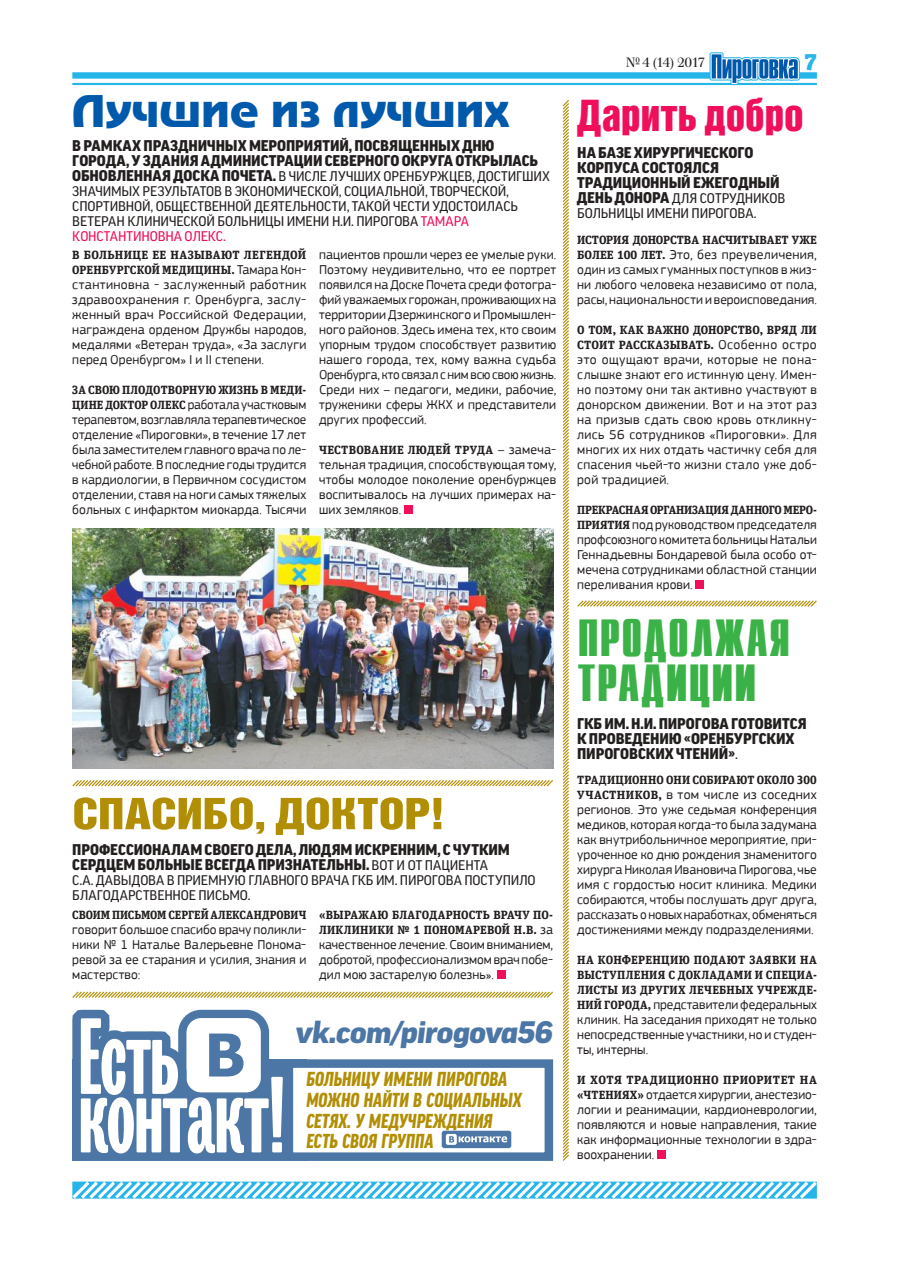
<style>
.page{position:relative;width:902px;height:1280px;background:#fff}
.page>*{position:absolute;margin:0;border:0;box-sizing:border-box;transform-origin:0 0}
.t1{font:700 108px "Trivia Grotesk C3";letter-spacing:-.01em;color:#fff}
.t2{font:700 43.5px/45px "Compact";letter-spacing:.01em;color:#3ab247}
.t3{font:43.5px "Bastion Kontrast";letter-spacing:-.005em;color:#b18e04;scale:1.2 1}
.t4{font:43.5px "Adver Gothic";color:#0059ab}
.t5{font:43.5px "Bastion Kontrast";color:#ef0f5a}
.t6{font:italic 900 expanded 30px "Good Pro";letter-spacing:-.025em;color:#4c76a5}
.t7{font:900 22.5px "Unit Slab Offc Pro";color:#25b5e9}
.t8{font:italic 900 condensed 19.5px/20.7px "Good Pro";color:#b18e04}
.t9{font:900 15px/15px "Good Pro";letter-spacing:-.005em;color:#241f1f}
.t10{font:13.5px/15px "PF Square Sans Pro";letter-spacing:.005em;color:#241f1f;text-align:justify}
.t11{font:13.5px/15px "Good Pro";letter-spacing:-.01em;color:#241f1f}
.t12{font:13.5px "Waldorf TL Pro";letter-spacing:-.08em;color:#241f1f}
.t13{font:700 12px/15px "Unit Slab Offc Pro";letter-spacing:.015em;color:#241f1f}
.t14{font:700 12px "Unit Slab Offc Pro";letter-spacing:-.01em;color:#241f1f}
.t15{font:700 12px "Unit Slab Offc Pro";letter-spacing:.035em;color:#241f1f}
.s1{font-weight:900;font-size:15px}
.s2{color:#ef0f5a}
.s3{font-family:"PF Square Sans Pro";font-weight:400;font-size:13.5px}
.s4{font-family:"Unit Slab Offc Pro";font-weight:700;font-size:12px}
.s5{font-weight:400;font-size:13.5px}
</style>
<div class="page">
<hr style="left:72px;top:83px;width:744px;height:2px;background:#25b5e9">
<div style="left:72px;top:72px;width:744px;height:7px;background:#25b5e9"></div>
<svg style="left:72px;top:1181px;width:745px;height:18px"></svg>
<svg style="left:709px;top:52px;width:90px;height:32px"></svg>
<div style="left:72px;top:1059px;width:234px;height:102px;background:#4c76a5"></div>
<svg style="left:562px;top:100px;width:7px;height:1061px"></svg>
<svg style="left:72px;top:780px;width:481px;height:7px"></svg>
<svg style="left:577px;top:600px;width:240px;height:7px"></svg>
<div style="left:289px;top:1063px;width:260px;height:94px;background:#fff"></div>
<svg style="left:441px;top:1130px;width:70px;height:18px"></svg>
<div style="left:284px;top:1059px;width:269px;height:102px;border:9px solid #4c76a5"></div>
<svg style="left:72px;top:991px;width:482px;height:121px"></svg>
<div style="left:404px;top:505px;width:9px;height:9px;background:#ef0f5a"></div>
<img style="left:72px;top:529px;width:481px;height:239px">
<div style="left:695px;top:580px;width:9px;height:9px;background:#ef0f5a"></div>
<div style="left:497px;top:970px;width:8px;height:9px;background:#ef0f5a"></div>
<div style="left:657px;top:1150px;width:8px;height:9px;background:#ef0f5a"></div>
<h2 class="t4" style="left:72px;top:87px;width:438px">Лучшие из лучших</h2>
<p class="t9" style="left:72px;top:138px;width:467px">В РАМКАХ ПРАЗДНИЧНЫХ МЕРОПРИЯТИЙ, ПОСВЯЩЕННЫХ ДНЮ<br>ГОРОДА, У ЗДАНИЯ АДМИНИСТРАЦИИ СЕВЕРНОГО ОКРУГА ОТКРЫЛАСЬ</p>
<p class="t11" style="left:72px;top:168px;width:479px"><span class="s1">ОБНОВЛЕННАЯ ДОСКА ПОЧЕТА.</span> В ЧИСЛЕ ЛУЧШИХ ОРЕНБУРЖЦЕВ, ДОСТИГШИХ ЗНАЧИМЫХ РЕЗУЛЬТАТОВ В ЭКОНОМИЧЕСКОЙ, СОЦИАЛЬНОЙ, ТВОРЧЕСКОЙ, СПОРТИВНОЙ, ОБЩЕСТВЕННОЙ ДЕЯТЕЛЬНОСТИ, ТАКОЙ ЧЕСТИ УДОСТОИЛАСЬ ВЕТЕРАН КЛИНИЧЕСКОЙ БОЛЬНИЦЫ ИМЕНИ Н.И. ПИРОГОВА <span class="s2">ТАМАРА КОНСТАНТИНОВНА ОЛЕКС.</span></p>
<p class="t10" style="left:319px;top:247px;width:239px">пациентов прошли через ее умелые руки.<br>Поэтому неудивительно, что ее портрет появился на Доске Почета среди фотогра&shy;фий уважаемых горожан, проживающих на территории Дзержинского и Промышлен&shy;ного районов. Здесь имена тех, кто своим упорным трудом способствует развитию нашего города, тех, кому важна судьба Оренбурга, кто связал с ним всю свою жизнь.<br>Среди них – педагоги, медики, рабочие, труженики сферы ЖКХ и представители других профессий.</p>
<p class="t13" style="left:319px;top:441px;width:239px">ЧЕСТВОВАНИЕ ЛЮДЕЙ ТРУДА <span class="s3">– замеча-</span></p>
<p class="t10" style="left:319px;top:457px;width:239px">тельная традиция, способствующая тому, чтобы молодое поколение оренбуржцев воспитывалось на лучших примерах на&shy;ших земляков.</p>
<p class="t13" style="left:72px;top:246px;width:235px">В БОЛЬНИЦЕ ЕЕ НАЗЫВАЮТ ЛЕГЕНДОЙ<br>ОРЕНБУРГСКОЙ МЕДИЦИНЫ. <span class="s3">Тамара Кон-</span></p>
<p class="t10" style="left:72px;top:277px;width:235px">стантиновна - заслуженный работник здравоохранения г. Оренбурга, заслу&shy;женный врач Российской Федерации, награждена орденом Дружбы народов, медалями «Ветеран труда», «За заслуги перед Оренбургом» I и II степени.</p>
<p class="t13" style="left:72px;top:381px;width:235px">ЗА СВОЮ ПЛОДОТВОРНУЮ ЖИЗНЬ В МЕДИ-</p>
<p class="t10" style="left:72px;top:397px;width:235px"><span class="s4">ЦИНЕ ДОКТОР ОЛЕКС</span> работала участковым терапевтом, возглавляла терапевтическое отделение «Пироговки», в течение 17 лет была заместителем главного врача по ле&shy;чебной работе. В последние годы трудится в кардиологии, в Первичном сосудистом отделении, ставя на ноги самых тяжелых больных с инфарктом миокарда. Тысячи</p>
<h2 class="t3" style="left:72px;top:792px;width:312px">СПАСИБО, ДОКТОР!</h2>
<p class="t9" style="left:72px;top:842px;width:439px">ПРОФЕССИОНАЛАМ СВОЕГО ДЕЛА, ЛЮДЯМ ИСКРЕННИМ, С ЧУТКИМ<br>СЕРДЦЕМ БОЛЬНЫЕ ВСЕГДА ПРИЗНАТЕЛЬНЫ. <span class="s5">ВОТ И ОТ ПАЦИЕНТА</span></p>
<p class="t11" style="left:72px;top:872px;width:465px">С.А. ДАВЫДОВА В ПРИЕМНУЮ ГЛАВНОГО ВРАЧА ГКБ ИМ. ПИРОГОВА ПОСТУПИЛО<br>БЛАГОДАРСТВЕННОЕ ПИСЬМО.</p>
<p class="t13" style="left:72px;top:906px;width:235px">СВОИМ ПИСЬМОМ СЕРГЕЙ АЛЕКСАНДРОВИЧ</p>
<p class="t10" style="left:72px;top:922px;width:235px">говорит большое спасибо врачу поликли&shy;ники № 1 Наталье Валерьевне Понома&shy;ревой за ее старания и усилия, знания и мастерство:</p>
<p class="t13" style="left:319px;top:906px;width:235px">«ВЫРАЖАЮ БЛАГОДАРНОСТЬ ВРАЧУ ПО-<br>ЛИКЛИНИКИ № 1 ПОНОМАРЕВОЙ Н.В. <span class="s3">за</span></p>
<p class="t10" style="left:319px;top:937px;width:235px">качественное лечение. Своим вниманием, добротой, профессионализмом врач побе&shy;дил мою застарелую болезнь».</p>
<h1 class="t1" style="left:79px;top:997px;width:102px">Есть</h1>
<h1 class="t1" style="left:79px;top:1056px;width:211px">контакт!</h1>
<h3 class="t6" style="left:295px;top:1015px;width:259px">vk.com/pirogova56</h3>
<h3 class="t8" style="left:306px;top:1069px;width:217px">БОЛЬНИЦУ ИМЕНИ ПИРОГОВА<br>МОЖНО НАЙТИ В СОЦИАЛЬНЫХ<br>СЕТЯХ. У МЕДУЧРЕЖДЕНИЯ<br>ЕСТЬ СВОЯ ГРУППА</h3>
<p class="t12" style="left:625px;top:54px;width:81px">№ 4 (14) 2017</p>
<h3 class="t7" style="left:804px;top:45px;width:14px">7</h3>
<h2 class="t5" style="left:577px;top:94px;width:228px">Дарить добро</h2>
<p class="t9" style="left:577px;top:145px;width:204px">НА БАЗЕ ХИРУРГИЧЕСКОГО<br>КОРПУСА СОСТОЯЛСЯ<br>ТРАДИЦИОННЫЙ ЕЖЕГОДНЫЙ</p>
<p class="t11" style="left:577px;top:190px;width:209px"><span class="s1">ДЕНЬ ДОНОРА</span> ДЛЯ СОТРУДНИКОВ<br>БОЛЬНИЦЫ ИМЕНИ ПИРОГОВА.</p>
<p class="t13" style="left:577px;top:231px;width:241px">ИСТОРИЯ ДОНОРСТВА НАСЧИТЫВАЕТ УЖЕ</p>
<p class="t10" style="left:577px;top:247px;width:241px"><span class="s4">БОЛЕЕ 100 ЛЕТ.</span> Это, без преувеличения, один из самых гуманных поступков в жиз&shy;ни любого человека независимо от пола, расы, национальности и вероисповедания.</p>
<p class="t13" style="left:577px;top:321px;width:241px">О ТОМ, КАК ВАЖНО ДОНОРСТВО, ВРЯД ЛИ<br>СТОИТ РАССКАЗЫВАТЬ. <span class="s3">Особенно остро</span></p>
<p class="t10" style="left:577px;top:352px;width:241px">это ощущают врачи, которые не пона&shy;слышке знают его истинную цену. Имен&shy;но поэтому они так активно участвуют в донорском движении. Вот и на этот раз на призыв сдать свою кровь откликну&shy;лись 56 сотрудников «Пироговки». Для многих их них отдать частичку себя для спасения чьей-то жизни стало уже доб&shy;рой традицией.</p>
<p class="t14" style="left:577px;top:501px;width:241px">ПРЕКРАСНАЯ ОРГАНИЗАЦИЯ ДАННОГО МЕРО-</p>
<p class="t10" style="left:577px;top:517px;width:241px"><span class="s4">ПРИЯТИЯ</span> под руководством председателя профсоюзного комитета больницы Натальи Геннадьевны Бондаревой была особо от&shy;мечена сотрудниками областной станции переливания крови.</p>
<h2 class="t2" style="left:577px;top:617px;width:215px">ПРОДОЛЖАЯ<br>ТРАДИЦИИ</h2>
<p class="t9" style="left:577px;top:716px;width:231px">ГКБ ИМ. Н.И. ПИРОГОВА ГОТОВИТСЯ<br>К ПРОВЕДЕНИЮ «ОРЕНБУРГСКИХ<br>ПИРОГОВСКИХ ЧТЕНИЙ»<span class="s5">.</span></p>
<p class="t13" style="left:577px;top:771px;width:241px">ТРАДИЦИОННО ОНИ СОБИРАЮТ ОКОЛО 300</p>
<p class="t10" style="left:577px;top:787px;width:241px"><span class="s4">УЧАСТНИКОВ,</span> в том числе из соседних регионов. Это уже седьмая конференция медиков, которая когда-то была задумана как внутрибольничное мероприятие, при&shy;уроченное ко дню рождения знаменитого хирурга Николая Ивановича Пирогова, чье имя с гордостью носит клиника. Медики собираются, чтобы послушать друг друга, рассказать о новых наработках, обменяться достижениями между подразделениями.</p>
<p class="t13" style="left:577px;top:951px;width:241px;text-align:justify">НА КОНФЕРЕНЦИЮ ПОДАЮТ ЗАЯВКИ НА ВЫСТУПЛЕНИЯ С ДОКЛАДАМИ И СПЕЦИА-ЛИСТЫ ИЗ ДРУГИХ ЛЕЧЕБНЫХ УЧРЕЖДЕ-</p>
<p class="t10" style="left:577px;top:997px;width:241px"><span class="s4">НИЙ ГОРОДА,</span> представители федеральных клиник. На заседания приходят не только непосредственные участники, но и студен&shy;ты, интерны.</p>
<p class="t15" style="left:577px;top:1071px;width:241px">И ХОТЯ ТРАДИЦИОННО ПРИОРИТЕТ НА</p>
<p class="t10" style="left:577px;top:1087px;width:241px"><span class="s4">«ЧТЕНИЯХ»</span> отдается хирургии, анестезио&shy;логии и реанимации, кардионеврологии, появляются и новые направления, такие как информационные технологии в здра&shy;воохранении.</p>
</div>
